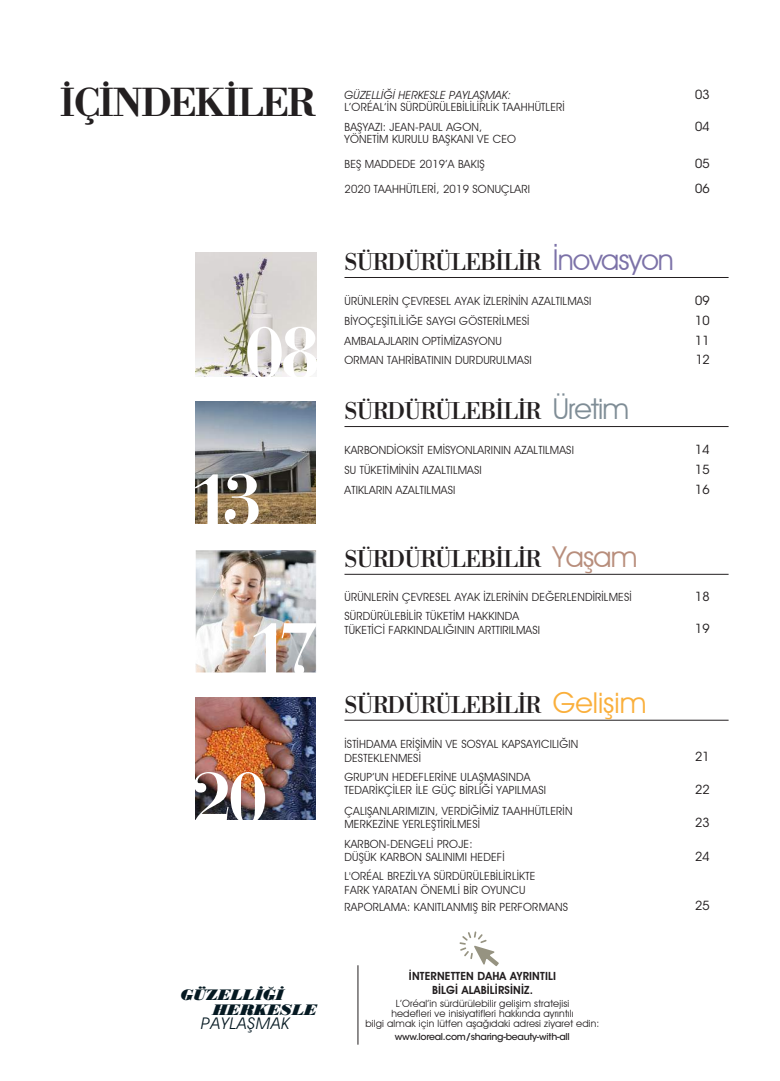
<style>
.page{position:relative;width:780px;height:1081px;background:#fff}
.page>*{position:absolute;margin:0;border:0;box-sizing:border-box;transform-origin:0 0}
.t1{font:700 72.25px/147.1px "Bauer Bodoni Std";letter-spacing:-.085em;color:#fff}
.t2{font:700 37.5px "Libre Bodoni";letter-spacing:-.03em;color:#231f20}
.t3{font:28.75px "Avant Garde IT Cby BT";color:#faaf3b}
.t4{font:28.75px "Avant Garde IT Cby BT";letter-spacing:-.03em;color:#7f8d96}
.t5{font:28.75px "Avant Garde IT Cby BT";letter-spacing:-.03em;color:#b88e7c}
.t6{font:22.5px "Libre Bodoni";letter-spacing:-.03em;color:#231f20}
.t7{font:italic 16px/14.9px "Bodoni MT Black";color:#051922}
.t8{font:italic 16px "Avant Garde IT Cby BT";letter-spacing:.055em;color:#051922}
.t9{font:12.5px "ITC Avant Garde Std";color:#231f20}
.t10{font:11.25px/13.5px "Avant Garde IT Cby BT";letter-spacing:.015em;color:#231f20}
.t11{font:600 11.25px/13.5px "Avant Garde IT Cby BT";letter-spacing:.015em;color:#231f20;text-align:center}
.t12{font:italic 11.25px "Avant Garde IT Cby BT";letter-spacing:.015em;color:#231f20}
.t13{font:10px/10px "Avant Garde IT Cby BT";letter-spacing:.015em;color:#231f20;text-align:center}
.t14{font:500 9.38px "ITC Avant Garde Std";letter-spacing:-.03em;color:#231f20}
.s1{font-family:"Avant Garde IT Cby BT";font-size:28.75px;color:#7c72a8}
</style>
<div class="page">
<hr style="left:344px;top:720px;width:384px;height:1px;background:#231f20">
<hr style="left:344px;top:574px;width:384px;height:1px;background:#231f20">
<hr style="left:344px;top:426px;width:384px;height:1px;background:#231f20">
<hr style="left:344px;top:277px;width:384px;height:1px;background:#231f20">
<img style="left:196px;top:697px;width:120px;height:122px">
<img style="left:196px;top:253px;width:120px;height:123px">
<img style="left:196px;top:401px;width:120px;height:122px">
<img style="left:195px;top:550px;width:121px;height:122px">
<svg style="left:459px;top:931px;width:40px;height:35px"></svg>
<hr style="left:357px;top:965px;width:1px;height:79px;background:#231f20">
<svg style="left:259px;top:986px;width:14px;height:2px"></svg>
<h2 class="t2" style="left:60px;top:81px;width:256px">İÇİNDEKİLER</h2>
<h1 class="t1" style="left:191px;top:280px;width:131px;text-indent:54px">08<br>13</h1>
<h1 class="t1" style="left:249px;top:576px;width:71px">17</h1>
<h1 class="t1" style="left:192px;top:725px;width:77px">20</h1>
<h3 class="t7" style="left:212px;top:987px;width:106px;text-indent:-32px">GÜZELLIGI<br>HERKESLE</h3>
<h3 class="t8" style="left:201px;top:1013px;width:90px">PAYLAŞMAK</h3>
<p class="t12" style="left:344px;top:88px;width:168px">GÜZELLİĞİ HERKESLE PAYLAŞMAK:</p>
<p class="t9" style="left:695px;top:87px;width:16px">03</p>
<p class="t10" style="left:344px;top:120px;width:173px;line-height:12.5px">BAŞYAZI: JEAN-PAUL AGON,<br>YÖNETİM KURULU BAŞKANI VE CEO</p>
<p class="t9" style="left:695px;top:119px;width:16px">04</p>
<p class="t10" style="left:344px;top:157px;width:142px">BEŞ MADDEDE 2019’A BAKIŞ</p>
<p class="t9" style="left:695px;top:156px;width:16px">05</p>
<p class="t10" style="left:344px;top:182px;width:187px">2020 TAAHHÜTLERİ, 2019 SONUÇLARI</p>
<p class="t9" style="left:695px;top:181px;width:16px">06</p>
<p class="t10" style="left:344px;top:100px;width:222px">L’ORÉAL’İN SÜRDÜRÜLEBİLİLİRLİK TAAHHÜTLERİ</p>
<h3 class="t6" style="left:344px;top:249px;width:331px">SÜRDÜRÜLEBİLİR <span class="s1">İnovasyon</span></h3>
<p class="t10" style="left:344px;top:294px;width:248px">ÜRÜNLERİN ÇEVRESEL AYAK İZLERİNİN AZALTILMASI</p>
<p class="t9" style="left:695px;top:293px;width:16px">09</p>
<p class="t10" style="left:344px;top:314px;width:186px">BİYOÇEŞİTLİLİĞE SAYGI GÖSTERİLMESİ</p>
<p class="t9" style="left:695px;top:313px;width:16px">10</p>
<p class="t10" style="left:344px;top:334px;width:159px">AMBALAJLARIN OPTİMİZASYONU</p>
<p class="t9" style="left:695px;top:332px;width:16px">11</p>
<p class="t10" style="left:344px;top:353px;width:189px">ORMAN TAHRİBATININ DURDURULMASI</p>
<p class="t9" style="left:696px;top:352px;width:15px">12</p>
<h3 class="t4" style="left:552px;top:391px;width:78px">Üretim</h3>
<p class="t10" style="left:344px;top:443px;width:231px">KARBONDİOKSİT EMİSYONLARININ AZALTILMASI</p>
<p class="t9" style="left:695px;top:442px;width:16px">14</p>
<p class="t10" style="left:344px;top:463px;width:139px">SU TÜKETİMİNİN AZALTILMASI</p>
<p class="t9" style="left:695px;top:462px;width:16px">15</p>
<p class="t10" style="left:344px;top:483px;width:112px">ATIKLARIN AZALTILMASI</p>
<p class="t9" style="left:695px;top:481px;width:16px">16</p>
<h3 class="t6" style="left:344px;top:398px;width:198px">SÜRDÜRÜLEBİLİR</h3>
<h3 class="t5" style="left:552px;top:539px;width:86px">Yaşam</h3>
<p class="t10" style="left:344px;top:590px;width:289px">ÜRÜNLERİN ÇEVRESEL AYAK İZLERİNİN DEĞERLENDİRİLMESİ</p>
<p class="t9" style="left:695px;top:589px;width:16px">18</p>
<p class="t10" style="left:344px;top:609px;width:197px">SÜRDÜRÜLEBİLİR TÜKETİM HAKKINDA<br>TÜKETİCİ FARKINDALIĞININ ARTTIRILMASI</p>
<h3 class="t6" style="left:344px;top:547px;width:198px">SÜRDÜRÜLEBİLİR</h3>
<p class="t9" style="left:695px;top:621px;width:16px">19</p>
<h3 class="t3" style="left:552px;top:685px;width:95px">Gelişim</h3>
<p class="t10" style="left:344px;top:737px;width:235px">İSTİHDAMA ERİŞİMİN VE SOSYAL KAPSAYICILIĞIN<br>DESTEKLENMESİ</p>
<h3 class="t6" style="left:344px;top:692px;width:198px">SÜRDÜRÜLEBİLİR</h3>
<p class="t10" style="left:344px;top:770px;width:203px">GRUP’UN HEDEFLERİNE ULAŞMASINDA<br>TEDARİKÇİLER İLE GÜÇ BİRLİĞİ YAPILMASI</p>
<p class="t10" style="left:344px;top:804px;width:229px">ÇALIŞANLARIMIZIN, VERDİĞİMİZ TAAHHÜTLERİN<br>MERKEZİNE YERLEŞTİRİLMESİ</p>
<p class="t10" style="left:344px;top:837px;width:162px">KARBON-DENGELİ PROJE:<br>DÜŞÜK KARBON SALINIMI HEDEFİ</p>
<p class="t9" style="left:695px;top:749px;width:16px">21</p>
<p class="t9" style="left:695px;top:781px;width:16px">22</p>
<p class="t9" style="left:695px;top:815px;width:16px">23</p>
<p class="t9" style="left:695px;top:848px;width:16px">24</p>
<p class="t10" style="left:344px;top:869px;width:192px">L'ORÉAL BREZİLYA SÜRDÜRÜLEBİLİRLİKTE<br>FARK YARATAN ÖNEMLİ BİR OYUNCU</p>
<p class="t10" style="left:344px;top:899px;width:225px">RAPORLAMA: KANITLANMIŞ BİR PERFORMANS</p>
<p class="t9" style="left:695px;top:897px;width:16px">25</p>
<p class="t11" style="left:409px;top:969px;width:149px">İNTERNETTEN DAHA AYRINTILI<br>BİLGİ ALABİLİRSİNİZ.</p>
<p class="t13" style="left:365px;top:998px;width:235px">L’Oréal’in sürdürülebilir gelişim stratejisi<br>hedefleri ve inisiyatifleri hakkında ayrıntılı<br>bilgi almak için lütfen aşağıdaki adresi ziyaret edin:</p>
<p class="t14" style="left:395px;top:1030px;width:176px">www.loreal.com/sharing-beauty-with-all</p>
</div>
